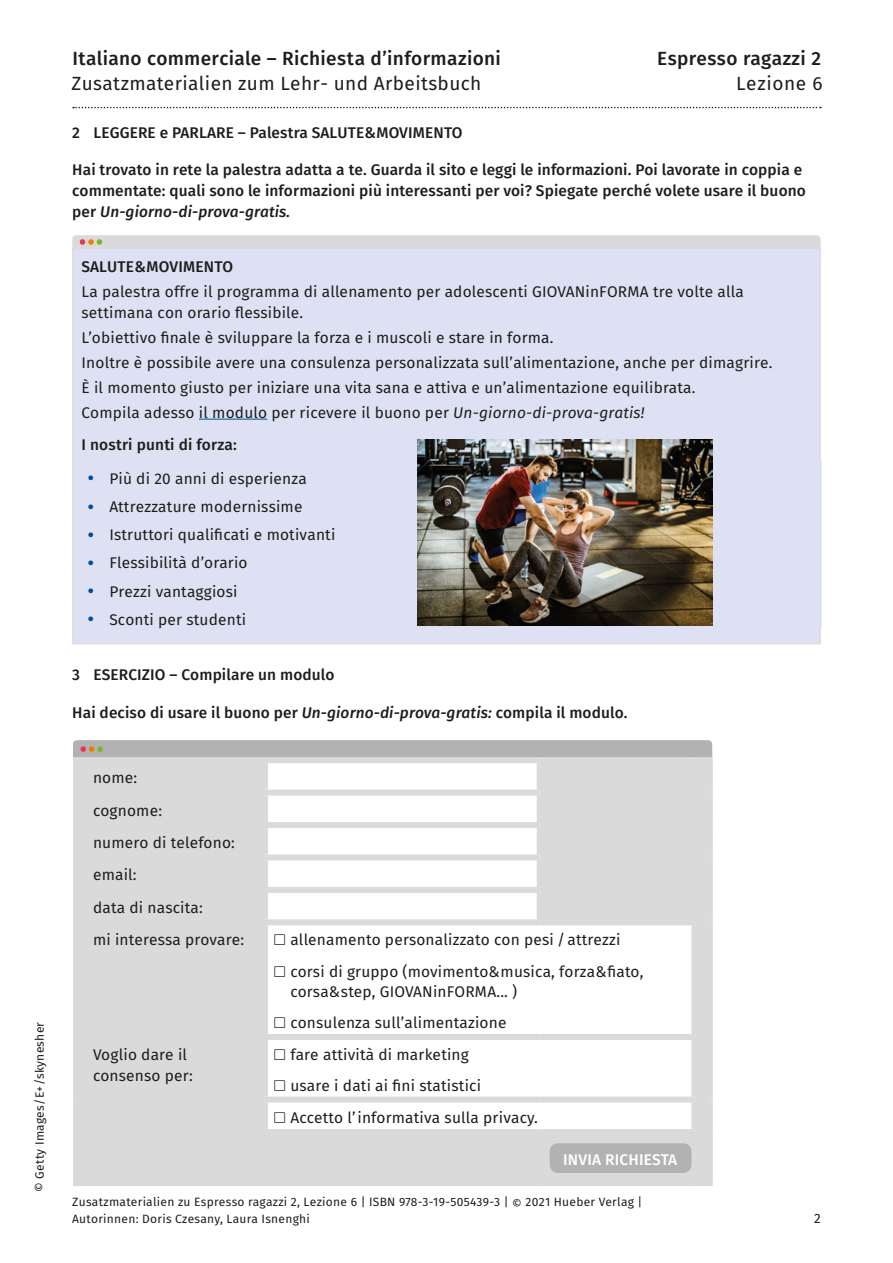
<style>
.page{position:relative;width:893px;height:1263px;background:#fff}
.page>*{position:absolute;margin:0;border:0;box-sizing:border-box;transform-origin:0 0}
.t1{font:500 19.05px "Susp Sans";letter-spacing:.015em;color:#1d1d1b}
.t2{font:19.05px "Susp Sans";letter-spacing:.02em;color:#1d1d1b}
.t3{font:15.45px/32.4px "Susp Sans";letter-spacing:.01em;color:#1d1d1b}
.t4{font:500 15.45px/20.7px "Susp Sans";letter-spacing:.01em;color:#1d1d1b}
.t5{font:500 15.45px "Susp Sans";letter-spacing:.01em;color:#fff}
.t6{font:13.5px "Susp Sans";color:#1d1d1b}
.t7{font:12px/16.5px "Susp Sans";letter-spacing:.025em;color:#1d1d1b}
.s1{font-style:italic}
.s2{font-size:21px;color:#004f9f}
</style>
<div class="page">
<svg style="left:73px;top:107px;width:748px;height:1px"></svg>
<div style="left:72px;top:252px;width:749px;height:393px;background:#dee1f3"></div>
<svg style="left:72px;top:235px;width:749px;height:17px;background:#dadadd"></svg>
<div style="left:79px;top:763px;width:628px;height:417px;background:#dadada"></div>
<svg style="left:268px;top:763px;width:423px;height:366px"></svg>
<div style="left:73px;top:757px;width:192px;height:6px;background:#dadada"></div>
<div style="left:73px;top:763px;width:6px;height:27px;background:#dadada"></div>
<div style="left:73px;top:790px;width:192px;height:6px;background:#dadada"></div>
<div style="left:73px;top:796px;width:6px;height:26px;background:#dadada"></div>
<div style="left:73px;top:822px;width:192px;height:6px;background:#dadada"></div>
<div style="left:73px;top:828px;width:6px;height:26px;background:#dadada"></div>
<div style="left:73px;top:854px;width:192px;height:6px;background:#dadada"></div>
<div style="left:73px;top:860px;width:6px;height:27px;background:#dadada"></div>
<div style="left:73px;top:887px;width:192px;height:6px;background:#dadada"></div>
<div style="left:73px;top:893px;width:6px;height:26px;background:#dadada"></div>
<div style="left:73px;top:919px;width:192px;height:6px;background:#dadada"></div>
<div style="left:73px;top:925px;width:6px;height:109px;background:#dadada"></div>
<div style="left:73px;top:1034px;width:192px;height:6px;background:#dadada"></div>
<div style="left:73px;top:1040px;width:6px;height:56px;background:#dadada"></div>
<div style="left:73px;top:1096px;width:192px;height:6px;background:#dadada"></div>
<div style="left:73px;top:1102px;width:6px;height:27px;background:#dadada"></div>
<div style="left:73px;top:1129px;width:192px;height:6px;background:#dadada"></div>
<div style="left:73px;top:1135px;width:6px;height:45px;background:#dadada"></div>
<div style="left:73px;top:1180px;width:192px;height:6px;background:#dadada"></div>
<div style="left:694px;top:757px;width:19px;height:6px;background:#dadada"></div>
<div style="left:707px;top:763px;width:6px;height:27px;background:#dadada"></div>
<div style="left:694px;top:790px;width:19px;height:6px;background:#dadada"></div>
<div style="left:707px;top:796px;width:6px;height:26px;background:#dadada"></div>
<div style="left:694px;top:822px;width:19px;height:6px;background:#dadada"></div>
<div style="left:707px;top:828px;width:6px;height:26px;background:#dadada"></div>
<div style="left:694px;top:854px;width:19px;height:6px;background:#dadada"></div>
<div style="left:707px;top:860px;width:6px;height:27px;background:#dadada"></div>
<div style="left:694px;top:887px;width:19px;height:6px;background:#dadada"></div>
<div style="left:707px;top:893px;width:6px;height:26px;background:#dadada"></div>
<div style="left:694px;top:919px;width:19px;height:6px;background:#dadada"></div>
<div style="left:707px;top:925px;width:6px;height:109px;background:#dadada"></div>
<div style="left:694px;top:1034px;width:19px;height:6px;background:#dadada"></div>
<div style="left:707px;top:1040px;width:6px;height:56px;background:#dadada"></div>
<div style="left:694px;top:1096px;width:19px;height:6px;background:#dadada"></div>
<div style="left:707px;top:1102px;width:6px;height:27px;background:#dadada"></div>
<div style="left:694px;top:1129px;width:19px;height:6px;background:#dadada"></div>
<div style="left:707px;top:1135px;width:6px;height:45px;background:#dadada"></div>
<div style="left:694px;top:1180px;width:19px;height:6px;background:#dadada"></div>
<div style="left:265px;top:919px;width:275px;height:6px;background:#dadada"></div>
<div style="left:262px;top:925px;width:6px;height:109px;background:#dadada"></div>
<div style="left:540px;top:919px;width:154px;height:6px;background:#dadada"></div>
<div style="left:691px;top:925px;width:6px;height:109px;background:#dadada"></div>
<div style="left:265px;top:1034px;width:275px;height:6px;background:#dadada"></div>
<div style="left:262px;top:1040px;width:6px;height:56px;background:#dadada"></div>
<div style="left:540px;top:1034px;width:154px;height:6px;background:#dadada"></div>
<div style="left:691px;top:1040px;width:6px;height:56px;background:#dadada"></div>
<div style="left:265px;top:1096px;width:275px;height:6px;background:#dadada"></div>
<div style="left:262px;top:1102px;width:6px;height:27px;background:#dadada"></div>
<div style="left:540px;top:1096px;width:154px;height:6px;background:#dadada"></div>
<div style="left:691px;top:1102px;width:6px;height:27px;background:#dadada"></div>
<div style="left:265px;top:757px;width:275px;height:6px;background:#dadada"></div>
<div style="left:262px;top:763px;width:6px;height:27px;background:#dadada"></div>
<div style="left:540px;top:757px;width:154px;height:6px;background:#dadada"></div>
<div style="left:537px;top:763px;width:6px;height:27px;background:#dadada"></div>
<div style="left:691px;top:763px;width:6px;height:27px;background:#dadada"></div>
<div style="left:265px;top:790px;width:275px;height:6px;background:#dadada"></div>
<div style="left:262px;top:796px;width:6px;height:26px;background:#dadada"></div>
<div style="left:540px;top:790px;width:154px;height:6px;background:#dadada"></div>
<div style="left:537px;top:796px;width:6px;height:26px;background:#dadada"></div>
<div style="left:691px;top:796px;width:6px;height:26px;background:#dadada"></div>
<div style="left:265px;top:822px;width:275px;height:6px;background:#dadada"></div>
<div style="left:262px;top:828px;width:6px;height:26px;background:#dadada"></div>
<div style="left:540px;top:822px;width:154px;height:6px;background:#dadada"></div>
<div style="left:537px;top:828px;width:6px;height:26px;background:#dadada"></div>
<div style="left:691px;top:828px;width:6px;height:26px;background:#dadada"></div>
<div style="left:265px;top:854px;width:275px;height:6px;background:#dadada"></div>
<div style="left:262px;top:860px;width:6px;height:27px;background:#dadada"></div>
<div style="left:540px;top:854px;width:154px;height:6px;background:#dadada"></div>
<div style="left:537px;top:860px;width:6px;height:27px;background:#dadada"></div>
<div style="left:691px;top:860px;width:6px;height:27px;background:#dadada"></div>
<div style="left:265px;top:887px;width:275px;height:6px;background:#dadada"></div>
<div style="left:262px;top:893px;width:6px;height:26px;background:#dadada"></div>
<div style="left:540px;top:887px;width:154px;height:6px;background:#dadada"></div>
<div style="left:537px;top:893px;width:6px;height:26px;background:#dadada"></div>
<div style="left:691px;top:893px;width:6px;height:26px;background:#dadada"></div>
<div style="left:265px;top:1129px;width:275px;height:6px;background:#dadada"></div>
<div style="left:262px;top:1135px;width:6px;height:45px;background:#dadada"></div>
<div style="left:540px;top:1129px;width:154px;height:6px;background:#dadada"></div>
<div style="left:537px;top:1135px;width:6px;height:45px;background:#dadada"></div>
<div style="left:691px;top:1135px;width:6px;height:45px;background:#dadada"></div>
<div style="left:265px;top:1180px;width:275px;height:6px;background:#dadada"></div>
<div style="left:540px;top:1180px;width:154px;height:6px;background:#dadada"></div>
<div style="left:550px;top:1143px;width:141px;height:30px;background:#b2b2b2;border-radius:9px"></div>
<div style="left:73px;top:740px;width:639px;height:17px;background:#b2b2b2"></div>
<img style="left:417px;top:439px;width:295px;height:186px">
<p class="t7" style="left:31px;top:1192px;width:172px;rotate:-90deg">© Getty Images/E+/skynesher</p>
<p class="t1" style="left:657px;top:43px;width:165px">Espresso ragazzi 2</p>
<p class="t1" style="left:73px;top:43px;width:430px">Italiano commerciale – Richiesta d’informazioni</p>
<p class="t2" style="left:71px;top:68px;width:412px">Zusatzmaterialien zum Lehr- und Arbeitsbuch</p>
<p class="t2" style="left:736px;top:69px;width:88px">Lezione 6</p>
<p class="t4" style="left:72px;top:121px;width:392px">2 LEGGERE e PARLARE – Palestra SALUTE&amp;MOVIMENTO</p>
<p class="t4" style="left:72px;top:159px;width:735px">Hai trovato in rete la palestra adatta a te. Guarda il sito e leggi le informazioni. Poi lavorate in coppia e commentate: quali sono le informazioni più interessanti per voi? Spiegate perché volete usare il buono per <span class="s1">Un-giorno-di-prova-gratis.</span></p>
<p class="t4" style="left:82px;top:256px;width:153px">SALUTE&amp;MOVIMENTO</p>
<p class="t3" style="left:82px;top:281px;width:664px;line-height:20.7px">La palestra offre il programma di allenamento per adolescenti GIOVANinFORMA tre volte alla settimana con orario flessibile.</p>
<p class="t3" style="left:82px;top:324px;width:692px;line-height:24.9px">L’obiettivo finale è sviluppare la forza e i muscoli e stare in forma.<br>Inoltre è possibile avere una consulenza personalizzata sull’alimentazione, anche per dimagrire.<br>È il momento giusto per iniziare una vita sana e attiva e un’alimentazione equilibrata.<br>Compila adesso il modulo per ricevere il buono per <span class="s1">Un-giorno-di-prova-gratis!</span></p>
<p class="t4" style="left:82px;top:433px;width:157px">I nostri punti di forza:</p>
<p class="t3" style="left:88px;top:462px;width:221px"><span class="s2">•</span> Più di 20 anni di esperienza</p>
<p class="t3" style="left:88px;top:490px;width:216px"><span class="s2">•</span> Attrezzature modernissime</p>
<p class="t3" style="left:88px;top:518px;width:249px"><span class="s2">•</span> Istruttori qualificati e motivanti</p>
<p class="t3" style="left:88px;top:546px;width:162px"><span class="s2">•</span> Flessibilità d’orario</p>
<p class="t3" style="left:88px;top:574px;width:152px"><span class="s2">•</span> Prezzi vantaggiosi</p>
<p class="t3" style="left:88px;top:602px;width:160px"><span class="s2">•</span> Sconti per studenti</p>
<p class="t4" style="left:72px;top:664px;width:264px">3 ESERCIZIO – Compilare un modulo</p>
<p class="t4" style="left:72px;top:701px;width:557px">Hai deciso di usare il buono per <span class="s1">Un-giorno-di-prova-gratis:</span> compila il modulo.</p>
<p class="t3" style="left:93px;top:761px;width:153px">nome:<br>cognome:<br>numero di telefono: email:<br>data di nascita:<br>mi interessa provare:</p>
<p class="t3" style="left:274px;top:924px;width:371px;line-height:31.2px">[] allenamento personalizzato con pesi / attrezzi<br>[] corsi di gruppo (movimento&amp;musica, forza&amp;fiato,</p>
<p class="t3" style="left:273px;top:975px;width:245px;line-height:31.2px;text-indent:17px">corsa&amp;step, GIOVANinFORMA... ) [] consulenza sull’alimentazione</p>
<p class="t3" style="left:93px;top:1043px;width:101px;line-height:20.7px">Voglio dare il consenso per:</p>
<p class="t3" style="left:274px;top:1038px;width:266px;line-height:31.3px">[] fare attività di marketing<br>[] usare i dati ai fini statistici<br>[] Accetto l’informativa sulla privacy.</p>
<p class="t5" style="left:563px;top:1147px;width:116px">INVIA RICHIESTA</p>
<p class="t7" style="left:72px;top:1193px;width:572px">Zusatzmaterialien zu Espresso ragazzi 2, Lezione 6 | ISBN 978-3-19-505439-3 | © 2021 Hueber Verlag |<br>Autorinnen: Doris Czesany, Laura Isnenghi</p>
<p class="t6" style="left:814px;top:1207px;width:8px">2</p>
</div>
